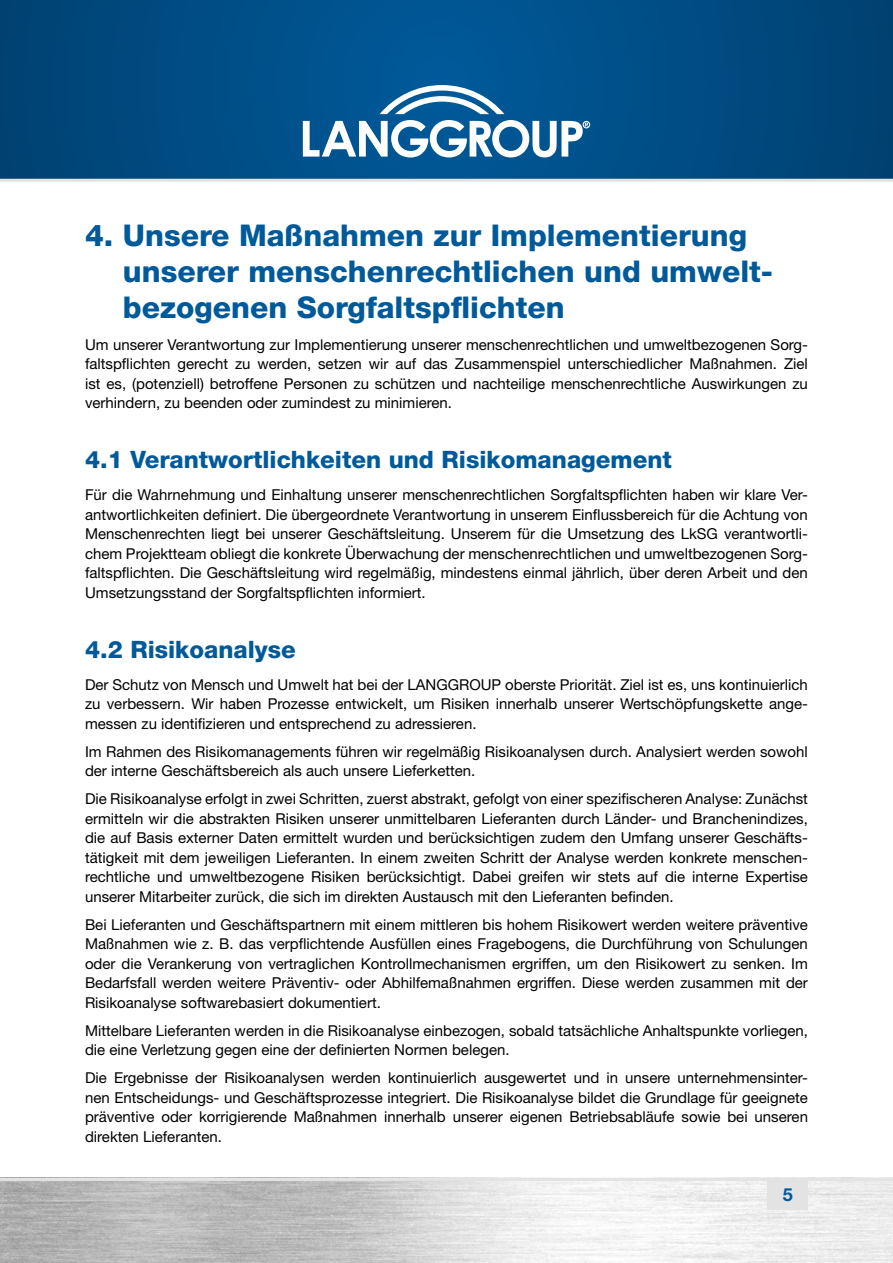
<style>
.page{position:relative;width:893px;height:1263px;background:#fff}
.page>*{position:absolute;margin:0;border:0;box-sizing:border-box;transform-origin:0 0}
.t1{font:800 30px/36px "Helvetica Neue LT Pro";color:#005a9a}
.t2{font:800 24px "Helvetica Neue LT Pro";color:#005a9a}
.t3{font:700 18px "Helvetica Neue LT Pro";color:#005a9a}
.t4{font:15px/19.5px "Helvetica Neue LT Pro";color:#000;text-align:justify}
</style>
<div class="page">
<img style="left:0;top:1181px;width:893px;height:82px">
<svg style="left:0;top:0;width:892px;height:179px"></svg>
<hr style="left:892px;top:0;width:1px;height:179px;background:#004070">
<svg style="left:380px;top:85px;width:124px;height:29px"></svg>
<svg style="left:303px;top:120px;width:287px;height:37px"></svg>
<hr style="left:0;top:179px;width:893px;height:3px;background:#e3e3e3">
<hr style="left:0;top:1178px;width:893px;height:3px;background:#e3e3e3">
<div style="left:767px;top:1178px;width:41px;height:32px;background:#e3e3e3"></div>
<h1 class="t1" style="left:123px;top:217px;width:652px;text-indent:-38px">4. Unsere Maßnahmen zur Implementierung unserer menschenrechtlichen und umwelt&shy;bezogenen Sorgfaltspflichten</h1>
<p class="t4" style="left:85px;top:334px;width:724px">Um unserer Verantwortung zur Implementierung unserer menschenrechtlichen und umweltbezogenen Sorg&shy;faltspflichten gerecht zu werden, setzen wir auf das Zusammenspiel unterschiedlicher Maßnahmen. Ziel ist es, (potenziell) betroffene Personen zu schützen und nachteilige menschenrechtliche Auswirkungen zu verhindern, zu beenden oder zumindest zu minimieren.</p>
<h2 class="t2" style="left:85px;top:445px;width:588px">4.1 Verantwortlichkeiten und Risikomanagement</h2>
<p class="t4" style="left:85px;top:485px;width:724px">Für die Wahrnehmung und Einhaltung unserer menschenrechtlichen Sorgfaltspflichten haben wir klare Ver&shy;antwortlichkeiten definiert. Die übergeordnete Verantwortung in unserem Einflussbereich für die Achtung von Menschenrechten liegt bei unserer Geschäftsleitung. Unserem für die Umsetzung des LkSG verantwortli&shy;chem Projektteam obliegt die konkrete Überwachung der menschenrechtlichen und umweltbezogenen Sorg&shy;faltspflichten. Die Geschäftsleitung wird regelmäßig, mindestens einmal jährlich, über deren Arbeit und den Umsetzungsstand der Sorgfaltspflichten informiert.</p>
<h2 class="t2" style="left:85px;top:635px;width:212px">4.2 Risikoanalyse</h2>
<p class="t4" style="left:85px;top:674px;width:724px">Der Schutz von Mensch und Umwelt hat bei der LANGGROUP oberste Priorität. Ziel ist es, uns kontinuierlich zu verbessern. Wir haben Prozesse entwickelt, um Risiken innerhalb unserer Wertschöpfungskette ange&shy;messen zu identifizieren und entsprechend zu adressieren.</p>
<p class="t4" style="left:85px;top:741px;width:724px">Im Rahmen des Risikomanagements führen wir regelmäßig Risikoanalysen durch. Analysiert werden sowohl der interne Geschäftsbereich als auch unsere Lieferketten.</p>
<p class="t4" style="left:85px;top:789px;width:724px">Die Risikoanalyse erfolgt in zwei Schritten, zuerst abstrakt, gefolgt von einer spezifischeren Analyse: Zunächst ermitteln wir die abstrakten Risiken unserer unmittelbaren Lieferanten durch Länder- und Branchenindizes, die auf Basis externer Daten ermittelt wurden und berücksichtigen zudem den Umfang unserer Geschäfts&shy;tätigkeit mit dem jeweiligen Lieferanten. In einem zweiten Schritt der Analyse werden konkrete menschen&shy;rechtliche und umweltbezogene Risiken berücksichtigt. Dabei greifen wir stets auf die interne Expertise unserer Mitarbeiter zurück, die sich im direkten Austausch mit den Lieferanten befinden.</p>
<p class="t4" style="left:85px;top:914px;width:724px">Bei Lieferanten und Geschäftspartnern mit einem mittleren bis hohem Risikowert werden weitere präventive Maßnahmen wie z. B. das verpflichtende Ausfüllen eines Fragebogens, die Durchführung von Schulungen oder die Verankerung von vertraglichen Kontrollmechanismen ergriffen, um den Risikowert zu senken. Im Bedarfsfall werden weitere Präventiv- oder Abhilfemaßnahmen ergriffen. Diese werden zusammen mit der Risikoanalyse softwarebasiert dokumentiert.</p>
<p class="t4" style="left:85px;top:1020px;width:724px">Mittelbare Lieferanten werden in die Risikoanalyse einbezogen, sobald tatsächliche Anhaltspunkte vorliegen, die eine Verletzung gegen eine der definierten Normen belegen.</p>
<p class="t4" style="left:85px;top:1068px;width:724px">Die Ergebnisse der Risikoanalysen werden kontinuierlich ausgewertet und in unsere unternehmensinter&shy;nen Entscheidungs- und Geschäftsprozesse integriert. Die Risikoanalyse bildet die Grundlage für geeignete präventive oder korrigierende Maßnahmen innerhalb unserer eigenen Betriebsabläufe sowie bei unseren direkten Lieferanten.</p>
<p class="t3" style="left:783px;top:1184px;width:12px">5</p>
</div>
